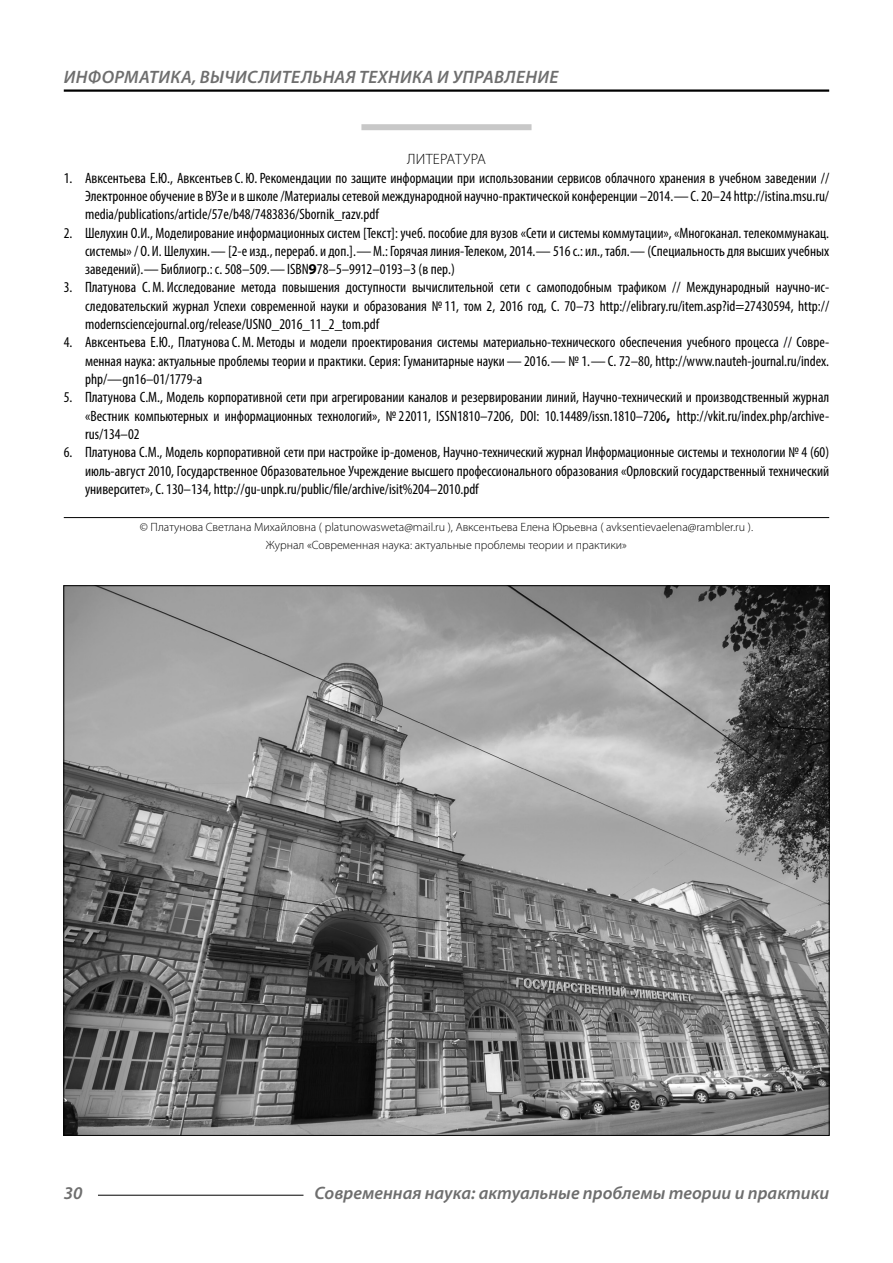
<style>
.page{position:relative;width:893px;height:1263px;background:#fff}
.page>*{position:absolute;margin:0;border:0;box-sizing:border-box;transform-origin:0 0}
.t1{font:italic 600 18px "Myriad Pro";letter-spacing:.005em;color:#6e6e6e}
.t2{font:condensed 15px/18.3px "Myriad Pro";color:#000;text-align:justify}
.Literature{font:300 15px "Myriad Pro";letter-spacing:.02em;color:#000}
.Copy{font:300 12px/18.3px "Myriad Pro";color:#000;text-align:center}
.s1{font-weight:700;font-stretch:normal}
</style>
<div class="page">
<hr style="left:98px;top:1195px;width:205px;height:1px;background:#000">
<hr style="left:64px;top:89px;width:765px;height:3px;background:#000">
<div style="left:361px;top:124px;width:170px;height:6px;background:#c8c8c8"></div>
<hr style="left:64px;top:517px;width:765px;height:1px;background:#000">
<img style="left:65px;top:587px;width:763px;height:547px">
<p class="t1" style="left:64px;top:66px;width:496px">ИНФОРМАТИКА, ВЫЧИСЛИТЕЛЬНАЯ ТЕХНИКА И УПРАВЛЕНИЕ</p>
<p class="Literature" style="left:407px;top:150px;width:80px">ЛИТЕРАТУРА</p>
<p class="t2" style="left:85px;top:168px;width:746px;text-indent:-21px">1. Авксентьева Е.Ю., Авксентьев С.Ю. Рекомендации по защите информации при использовании сервисов облачного хранения в учебном заведении // Электронное обучение в ВУЗе и в школе /Материалы сетевой международной научно-практической конференции –2014.—С. 20–24 http://istina.msu.ru/ media/publications/article/57e/b48/7483836/Sbornik_razv.pdf</p>
<p class="t2" style="left:85px;top:223px;width:746px;text-indent:-21px">2. Шелухин О.И., Моделирование информационных систем [Текст]: учеб. пособие для вузов «Сети и системы коммутации», «Многоканал. телекоммунакац. системы» / О. И. Шелухин.— [2-е изд., перераб. и доп.].—М.: Горячая линия-Телеком, 2014.— 516 с.: ил., табл.— (Специальность для высших учебных заведений).—Библиогр.: с. 508–509.—ISBN<span class="s1">9</span>78–5–9912–0193–3 (в пер.)</p>
<p class="t2" style="left:85px;top:278px;width:746px;text-indent:-21px">3. Платунова С.М. Исследование метода повышения доступности вычислительной сети с самоподобным трафиком // Международный научно-ис&shy;следовательский журнал Успехи современной науки и образования № 11, том 2, 2016 год, С. 70–73 http://elibrary.ru/item.asp?id=27430594, http:// modernsciencejournal.org/release/USNO_2016_11_2_tom.pdf</p>
<p class="t2" style="left:85px;top:333px;width:746px;text-indent:-21px">4. Авксентьева Е.Ю., Платунова С.М. Методы и модели проектирования системы материально-технического обеспечения учебного процесса // Совре&shy;менная наука: актуальные проблемы теории и практики. Серия: Гуманитарные науки—2016.— № 1.—С. 72–80, http://www.nauteh-journal.ru/index. php/—gn16–01/1779-a</p>
<p class="t2" style="left:85px;top:388px;width:746px;text-indent:-21px">5. Платунова С.М., Модель корпоративной сети при агрегировании каналов и резервировании линий, Научно-технический и производственный журнал «Вестник компьютерных и информационных технологий», № 22011, ISSN1810–7206, DOI: 10.14489/issn.1810–7206<span class="s1">,</span> http://vkit.ru/index.php/archive&shy;rus/134–02</p>
<p class="t2" style="left:85px;top:443px;width:746px;text-indent:-21px">6. Платунова С.М., Модель корпоративной сети при настройке ip-доменов, Научно-технический журнал Информационные системы и технологии № 4 (60) июль-август 2010, Государственное Образовательное Учреждение высшего профессионального образования «Орловский государственный технический университет», С. 130–134, http://gu-unpk.ru/public/file/archive/isit%204–2010.pdf</p>
<p class="Copy" style="left:140px;top:517px;width:615px">© Платунова Светлана Михайловна ( platunowasweta@mail.ru ), Авксентьева Елена Юрьевна ( avksentievaelena@rambler.ru ).<br>Журнал «Современная наука: актуальные проблемы теории и практики»</p>
<p class="t1" style="left:64px;top:1182px;width:20px">30</p>
<p class="t1" style="left:315px;top:1182px;width:516px">Современная наука: актуальные проблемы теории и практики</p>
</div>
